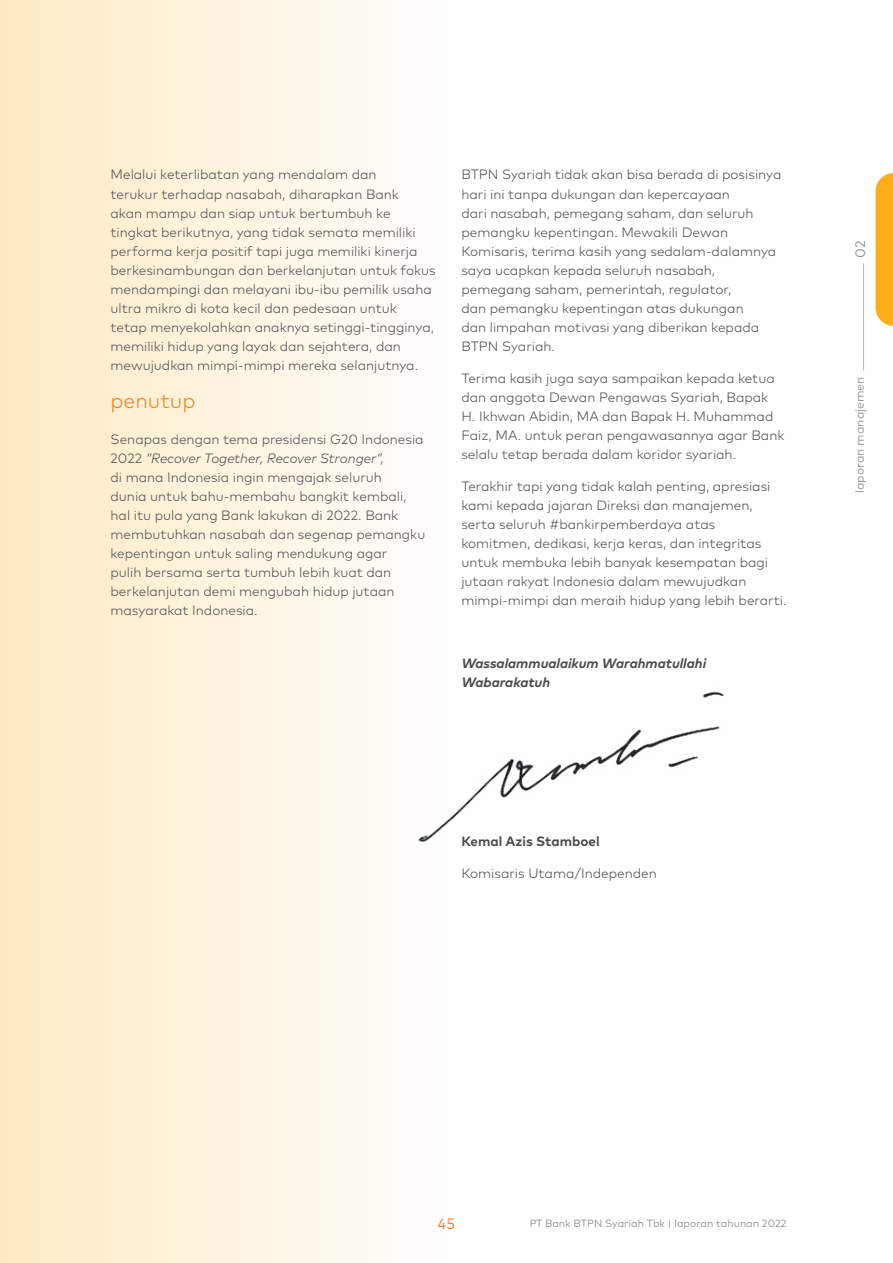
<style>
.page{position:relative;width:893px;height:1263px;background:#fff}
.page>*{position:absolute;margin:0;border:0;box-sizing:border-box;transform-origin:0 0}
.t1{font:300 21px "Mark OT";color:#f58220}
.t2{font:15px "Mark OT";color:#f58220}
.t3{font:13.8px "Mark OT";color:#939598}
.t4{font:300 13.5px/19px "Mark OT";color:#4d4d4f}
.t5{font:italic 700 13.5px/19px "Mark OT";color:#4d4d4f}
.t6{font:700 13.5px "Mark OT";color:#4d4d4f}
.t7{font:12px "Mark OT";color:#939598}
.t8{font:10.5px "Mark OT";color:#939598}
.s1{font-style:italic}
</style>
<div class="page">
<hr style="left:0;top:0;width:1px;height:1263px;background:#fcaf17">
<div style="left:1px;top:0;width:557px;height:1263px;background:linear-gradient(to right,#feeac4,#fff)"></div>
<img style="left:394px;top:642px;width:330px;height:217px">
<svg style="left:875px;top:173px;width:18px;height:153px"></svg>
<hr style="left:863px;top:263px;width:1px;height:108px;background:#fcaf17">
<p class="t4" style="left:111px;top:165px;width:327px">Melalui keterlibatan yang mendalam dan<br>terukur terhadap nasabah, diharapkan Bank<br>akan mampu dan siap untuk bertumbuh ke tingkat berikutnya, yang tidak semata memiliki performa kerja positif tapi juga memiliki kinerja berkesinambungan dan berkelanjutan untuk fokus mendampingi dan melayani ibu-ibu pemilik usaha ultra mikro di kota kecil dan pedesaan untuk tetap menyekolahkan anaknya setinggi-tingginya, memiliki hidup yang layak dan sejahtera, dan mewujudkan mimpi-mimpi mereka selanjutnya.</p>
<h1 class="t1" style="left:111px;top:388px;width:86px">penutup</h1>
<p class="t4" style="left:111px;top:430px;width:316px">Senapas dengan tema presidensi G20 Indonesia 2022 <span class="s1">“Recover Together, Recover Stronger”,<br></span>di mana Indonesia ingin mengajak seluruh<br>dunia untuk bahu-membahu bangkit kembali, hal itu pula yang Bank lakukan di 2022. Bank membutuhkan nasabah dan segenap pemangku kepentingan untuk saling mendukung agar<br>pulih bersama serta tumbuh lebih kuat dan berkelanjutan demi mengubah hidup jutaan masyarakat Indonesia.</p>
<p class="t4" style="left:461px;top:165px;width:322px">BTPN Syariah tidak akan bisa berada di posisinya hari ini tanpa dukungan dan kepercayaan<br>dari nasabah, pemegang saham, dan seluruh pemangku kepentingan. Mewakili Dewan Komisaris, terima kasih yang sedalam-dalamnya saya ucapkan kepada seluruh nasabah, pemegang saham, pemerintah, regulator,<br>dan pemangku kepentingan atas dukungan<br>dan limpahan motivasi yang diberikan kepada BTPN Syariah.</p>
<p class="t4" style="left:461px;top:368px;width:325px">Terima kasih juga saya sampaikan kepada ketua dan anggota Dewan Pengawas Syariah, Bapak H. Ikhwan Abidin, MA dan Bapak H. Muhammad Faiz, MA. untuk peran pengawasannya agar Bank selalu tetap berada dalam koridor syariah.</p>
<p class="t4" style="left:461px;top:476px;width:327px">Terakhir tapi yang tidak kalah penting, apresiasi kami kepada jajaran Direksi dan manajemen, serta seluruh #bankirpemberdaya atas komitmen, dedikasi, kerja keras, dan integritas untuk membuka lebih banyak kesempatan bagi jutaan rakyat Indonesia dalam mewujudkan mimpi-mimpi dan meraih hidup yang lebih berarti.</p>
<p class="t5" style="left:461px;top:654px;width:246px">Wassalammualaikum Warahmatullahi<br>Wabarakatuh</p>
<p class="t6" style="left:461px;top:833px;width:140px">Kemal Azis Stamboel</p>
<p class="t4" style="left:461px;top:864px;width:197px">Komisaris Utama/Independen</p>
<p class="t3" style="left:852px;top:258px;width:19px;rotate:-90deg">02</p>
<p class="t7" style="left:852px;top:493px;width:118px;rotate:-90deg">laporan manajemen</p>
<p class="t2" style="left:438px;top:1214px;width:19px">45</p>
<p class="t8" style="left:529px;top:1216px;width:259px">PT Bank BTPN Syariah Tbk | laporan tahunan 2022</p>
</div>
